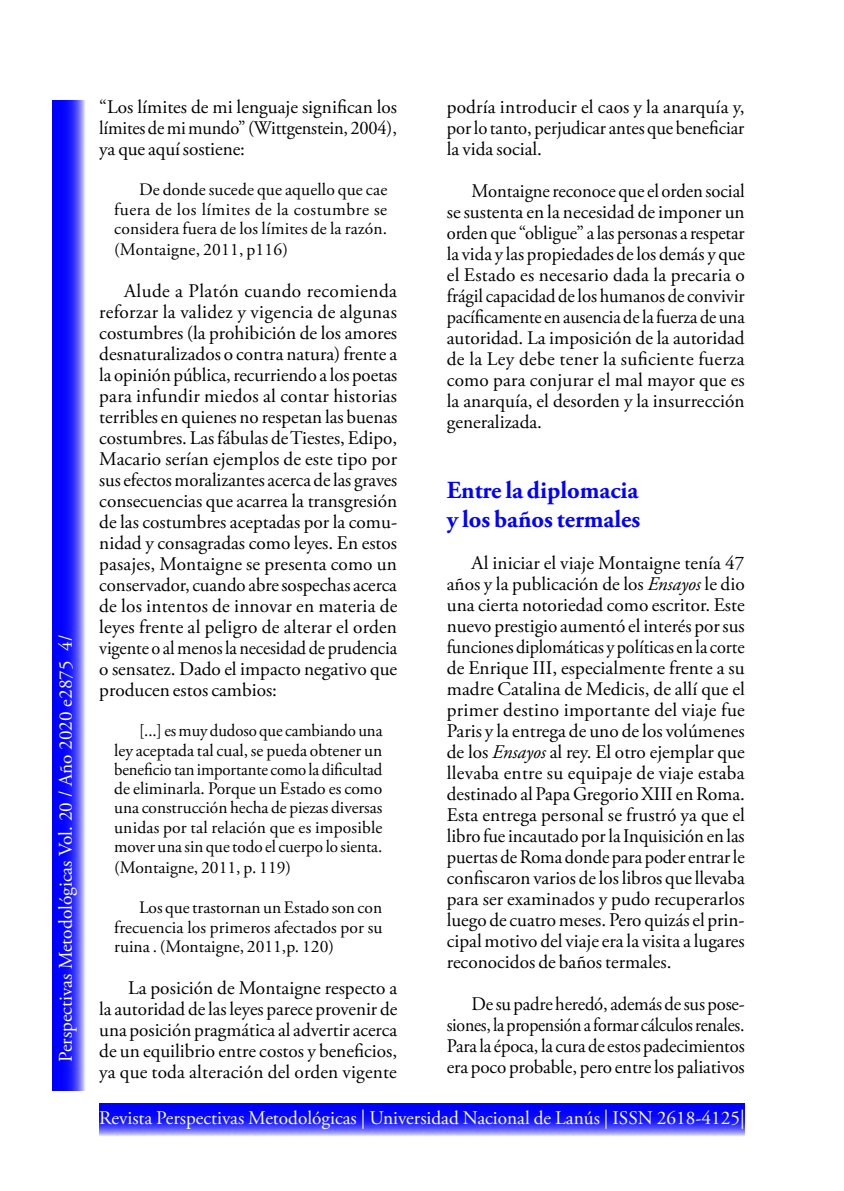
<style>
.page{position:relative;width:844px;height:1191px;background:#fff}
.page>*{position:absolute;margin:0;border:0;box-sizing:border-box;transform-origin:0 0}
.t1{font:700 24.5px/28.9px "Adobe Garamond Pro";color:#00f}
.t2{font:19.25px/21px "Adobe Garamond Pro";color:#000;text-align:justify}
.t3{font:19.25px "Adobe Garamond Pro";color:#fbfdfe}
.t4{font:19.25px "Adobe Garamond Pro";color:#fff}
.t5{font:17.5px/19.2px "Adobe Garamond Pro";letter-spacing:.005em;color:#000;text-align:justify;scale:.96 1}
.t6{font:17.5px/19.2px "Adobe Garamond Pro";letter-spacing:.005em;color:#000;text-align:justify}
.s1{font-style:italic}
</style>
<div class="page">
<svg style="left:99px;top:1103px;width:645px;height:33px;background:#3131ff"></svg>
<svg style="left:52px;top:100px;width:33px;height:990px;background:#3131ff"></svg>
<p class="t4" style="left:54px;top:1062px;width:428px;rotate:-90deg">Perspectivas Metodológicas Vol. 20 / Año 2020 e2875 4/</p>
<p class="t2" style="left:99px;top:97px;width:299px">“Los límites de mi lenguaje significan los límites de mi mundo” (Wittgenstein, 2004), ya que aquí sostiene:</p>
<p class="t6" style="left:114px;top:181px;width:274px;text-indent:25px">De donde sucede que aquello que cae fuera de los límites de la costumbre se considera fuera de los límites de la razón.</p>
<p class="t6" style="left:114px;top:240px;width:175px">(Montaigne, 2011, p116)</p>
<p class="t2" style="left:99px;top:281px;width:299px;text-indent:25px">Alude a Platón cuando recomienda reforzar la validez y vigencia de algunas costumbres (la prohibición de los amores desnaturalizados o contra natura) frente a la opinión pública, recurriendo a los poetas para infundir miedos al contar historias terribles en quienes no respetan las buenas costumbres. Las fábulas de Tiestes, Edipo, Macario serían ejemplos de este tipo por sus efectos moralizantes acerca de las graves consecuencias que acarrea la transgresión de las costumbres aceptadas por la comu&shy;nidad y consagradas como leyes. En estos pasajes, Montaigne se presenta como un conservador, cuando abre sospechas acerca de los intentos de innovar en materia de leyes frente al peligro de alterar el orden vigente o al menos la necesidad de prudencia o sensatez. Dado el impacto negativo que producen estos cambios:</p>
<p class="t5" style="left:114px;top:722px;width:281px;text-indent:25px">[...] es muy dudoso que cambiando una ley aceptada tal cual, se pueda obtener un beneficio tan importante como la dificultad de eliminarla. Porque un Estado es como una construcción hecha de piezas diversas unidas por tal relación que es imposible mover una sin que todo el cuerpo lo sienta.</p>
<p class="t6" style="left:114px;top:858px;width:178px">(Montaigne, 2011, p. 119)</p>
<p class="t6" style="left:114px;top:898px;width:270px;text-indent:25px">Los que trastornan un Estado son con frecuencia los primeros afectados por su ruina . (Montaigne, 2011,p. 120)</p>
<p class="t2" style="left:99px;top:977px;width:299px;text-indent:29px">La posición de Montaigne respecto a la autoridad de las leyes parece provenir de una posición pragmática al advertir acerca de un equilibrio entre costos y beneficios, ya que toda alteración del orden vigente</p>
<p class="t2" style="left:446px;top:97px;width:299px">podría introducir el caos y la anarquía y, por lo tanto, perjudicar antes que beneficiar la vida social.</p>
<p class="t2" style="left:446px;top:181px;width:299px;text-indent:25px">Montaigne reconoce que el orden social se sustenta en la necesidad de imponer un orden que “obligue” a las personas a respetar la vida y las propiedades de los demás y que el Estado es necesario dada la precaria o frágil capacidad de los humanos de convivir pacíficamente en ausencia de la fuerza de una autoridad. La imposición de la autoridad de la Ley debe tener la suficiente fuerza como para conjurar el mal mayor que es la anarquía, el desorden y la insurrección generalizada.</p>
<p class="t1" style="left:446px;top:476px;width:195px">Entre la diplomacia y los baños termales</p>
<p class="t2" style="left:446px;top:553px;width:299px;text-indent:25px">Al iniciar el viaje Montaigne tenía 47 años y la publicación de los <span class="s1">Ensayos</span> le dio una cierta notoriedad como escritor. Este nuevo prestigio aumentó el interés por sus funciones diplomáticas y políticas en la corte de Enrique III, especialmente frente a su madre Catalina de Medicis, de allí que el primer destino importante del viaje fue Paris y la entrega de uno de los volúmenes de los <span class="s1">Ensayos</span> al rey. El otro ejemplar que llevaba entre su equipaje de viaje estaba destinado al Papa Gregorio XIII en Roma.<br>Esta entrega personal se frustró ya que el libro fue incautado por la Inquisición en las puertas de Roma donde para poder entrar le confiscaron varios de los libros que llevaba para ser examinados y pudo recuperarlos luego de cuatro meses. Pero quizás el prin&shy;cipal motivo del viaje era la visita a lugares reconocidos de baños termales.</p>
<p class="t2" style="left:446px;top:994px;width:299px;text-indent:25px">De su padre heredó, además de sus pose&shy;siones, la propensión a formar cálculos renales.<br>Para la época, la cura de estos padecimientos era poco probable, pero entre los paliativos</p>
<p class="t3" style="left:99px;top:1106px;width:646px">Revista Perspectivas Metodológicas | Universidad Nacional de Lanús | ISSN 2618-4125|</p>
</div>
